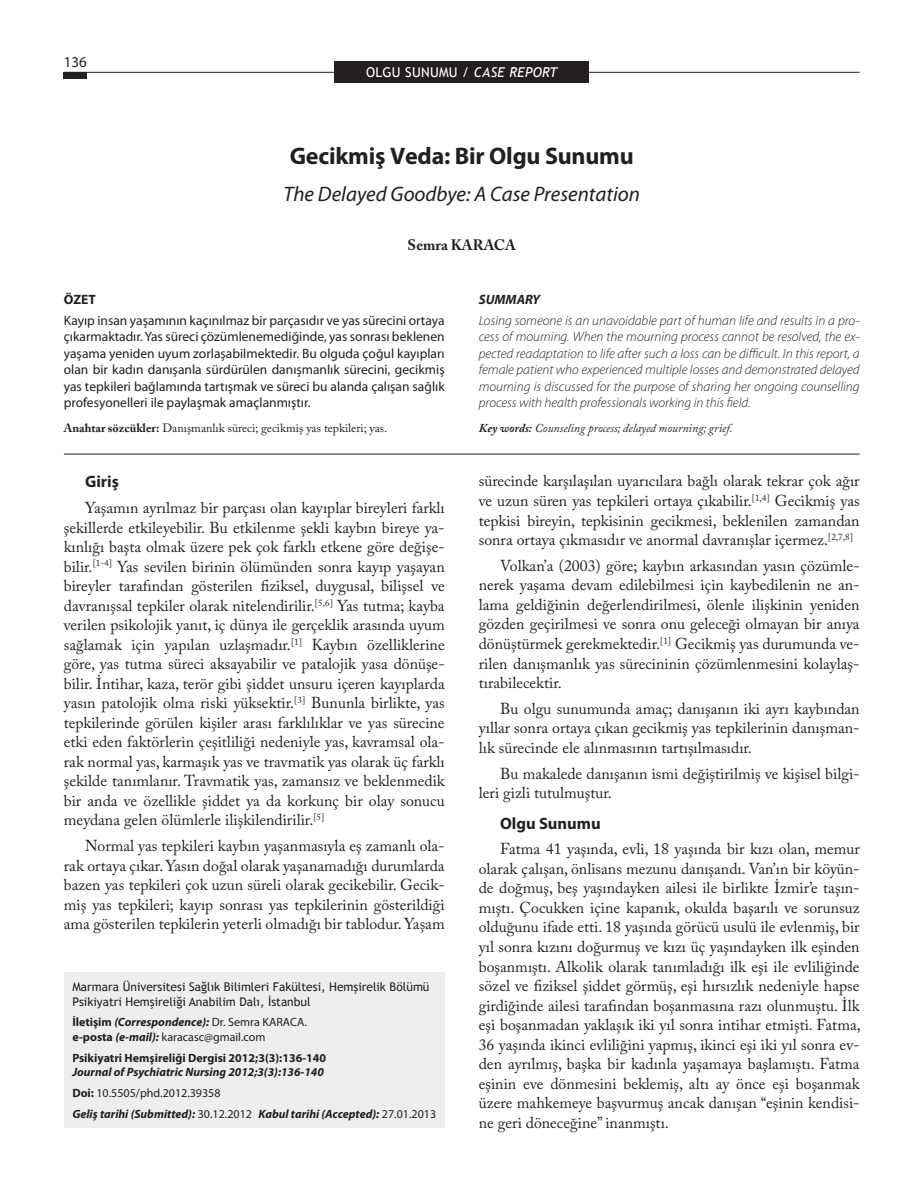
<style>
.page{position:relative;width:915px;height:1183px;background:#fff}
.page>*{position:absolute;margin:0;border:0;box-sizing:border-box;transform-origin:0 0}
.t1{font:700 24px "Myriad Pro";letter-spacing:-.01em;color:#231f20}
.t2{font:italic 21px "Myriad Pro";color:#231f20}
.t3{font:700 16.5px "Myriad Pro";color:#231f20}
.t4{font:15.75px/19.5px "Adobe Caslon Pro";color:#231f20;text-align:justify}
.t5{font:700 15px "Adobe Caslon Pro";color:#231f20}
.t6{font:15px "Myriad Pro";color:#231f20}
.t7{font:italic 300 13.5px/16.5px "Myriad Pro";color:#231f20;text-align:justify}
.t8{font:13.5px/16.5px "Myriad Pro";color:#231f20;text-align:justify}
.t9{font:13.5px "Trebuchet MS";letter-spacing:.02em;color:#fff}
.t10{font:italic 700 13.5px "Myriad Pro";color:#231f20}
.t11{font:700 13.5px "Myriad Pro";color:#231f20}
.t12{font:italic 700 12px/20.9px "Myriad Pro";color:#231f20}
.t13{font:12px/14.4px "Trebuchet MS";color:#231f20}
.t14{font:12px/14.4px "Myriad Pro";color:#231f20}
.t15{font:12px "Adobe Caslon Pro";color:#231f20}
.t16{font:italic 12px "Adobe Caslon Pro";color:#231f20}
.t17{font:700 12px "Myriad Pro";color:#231f20}
.s1{font-style:italic}
.s2{font-weight:700}
.s3{font-weight:700;font-style:italic}
.s4{font-style:normal}
.s5{font-weight:400;font-style:normal}
</style>
<div class="page">
<hr style="left:64px;top:72px;width:795px;height:1px;background:#231f20">
<div style="left:334px;top:61px;width:255px;height:22px;background:#231f20"></div>
<div style="left:64px;top:972px;width:380px;height:155px;background:#eeeeef"></div>
<div style="left:64px;top:72px;width:23px;height:7px;background:#231f20"></div>
<hr style="left:64px;top:453px;width:795px;height:1px;background:#231f20">
<p class="t6" style="left:64px;top:53px;width:25px">136</p>
<p class="t9" style="left:366px;top:64px;width:193px">OLGU SUNUMU / <span class="s1">CASE REPORT</span></p>
<h1 class="t1" style="left:289px;top:142px;width:345px">Gecikmiş Veda: Bir Olgu Sunumu</h1>
<h2 class="t2" style="left:283px;top:183px;width:358px">The Delayed Goodbye: A Case Presentation</h2>
<p class="t5" style="left:407px;top:236px;width:110px">Semra KARACA</p>
<p class="t11" style="left:64px;top:291px;width:34px">ÖZET</p>
<p class="t8" style="left:64px;top:312px;width:382px">Kayıp insan yaşamının kaçınılmaz bir parçasıdır ve yas sürecini ortaya çıkarmaktadır. Yas süreci çözümlenemediğinde, yas sonrası beklenen yaşama yeniden uyum zorlaşabilmektedir. Bu olguda çoğul kayıpları olan bir kadın danışanla sürdürülen danışmanlık sürecini, gecikmiş yas tepkileri bağlamında tartışmak ve süreci bu alanda çalışan sağlık profesyonelleri ile paylaşmak amaçlanmıştır.</p>
<p class="t15" style="left:64px;top:421px;width:325px"><span class="s2">Anahtar sözcükler:</span> Danışmanlık süreci; gecikmiş yas tepkileri; yas.</p>
<p class="t3" style="left:85px;top:472px;width:35px">Giriş</p>
<p class="t4" style="left:64px;top:498px;width:382px;text-indent:21px">Yaşamın ayrılmaz bir parçası olan kayıplar bireyleri farklı şekillerde etkileyebilir. Bu etkilenme şekli kaybın bireye ya&shy;kınlığı başta olmak üzere pek çok farklı etkene göre değişe&shy;bilir.<sup>[1-4]</sup> Yas sevilen birinin ölümünden sonra kayıp yaşayan bireyler tarafından gösterilen fiziksel, duygusal, bilişsel ve davranışsal tepkiler olarak nitelendirilir.<sup>[5,6]</sup> Yas tutma; kayba verilen psikolojik yanıt, iç dünya ile gerçeklik arasında uyum sağlamak için yapılan uzlaşmadır.<sup>[1]</sup> Kaybın özelliklerine göre, yas tutma süreci aksayabilir ve patalojik yasa dönüşe&shy;bilir. İntihar, kaza, terör gibi şiddet unsuru içeren kayıplarda yasın patolojik olma riski yüksektir.<sup>[3]</sup> Bununla birlikte, yas tepkilerinde görülen kişiler arası farklılıklar ve yas sürecine etki eden faktörlerin çeşitliliği nedeniyle yas, kavramsal ola&shy;rak normal yas, karmaşık yas ve travmatik yas olarak üç farklı şekilde tanımlanır. Travmatik yas, zamansız ve beklenmedik bir anda ve özellikle şiddet ya da korkunç bir olay sonucu meydana gelen ölümlerle ilişkilendirilir.<sup>[5]</sup></p>
<p class="t4" style="left:64px;top:835px;width:382px;text-indent:21px">Normal yas tepkileri kaybın yaşanmasıyla eş zamanlı ola&shy;rak ortaya çıkar. Yasın doğal olarak yaşanamadığı durumlarda bazen yas tepkileri çok uzun süreli olarak gecikebilir. Gecik&shy;miş yas tepkileri; kayıp sonrası yas tepkilerinin gösterildiği ama gösterilen tepkilerin yeterli olmadığı bir tablodur. Yaşam</p>
<p class="t13" style="left:72px;top:979px;width:358px">Marmara Üniversitesi Sağlık Bilimleri Fakültesi, Hemşirelik Bölümü<br>Psikiyatri Hemşireliği Anabilim Dalı, İstanbul</p>
<p class="t14" style="left:72px;top:1015px;width:236px"><span class="s2">İletişim</span> <span class="s3">(Correspondence):</span> Dr. Semra KARACA. <span class="s2">e-posta</span> <span class="s3">(e-mail):</span> karacasc@gmail.com</p>
<p class="t17" style="left:72px;top:1050px;width:255px">Psikiyatri Hemşireliği Dergisi 2012;3(3):136-140</p>
<p class="t12" style="left:72px;top:1061px;width:365px">Journal of Psychiatric Nursing 2012;3(3):136-140<br><span class="s4">Doi:</span> <span class="s5">10.5505/phd.2012.39358<br></span>Geliş tarihi (Submitted): <span class="s5">30.12.2012</span> Kabul tarihi (Accepted): <span class="s5">27.01.2013</span></p>
<p class="t10" style="left:478px;top:292px;width:63px">SUMMARY</p>
<p class="t7" style="left:478px;top:312px;width:382px">Losing someone is an unavoidable part of human life and results in a pro&shy;cess of mourning. When the mourning process cannot be resolved, the ex&shy;pected readaptation to life after such a loss can be difficult. In this report, a female patient who experienced multiple losses and demonstrated delayed mourning is discussed for the purpose of sharing her ongoing counselling process with health professionals working in this field.</p>
<p class="t16" style="left:478px;top:421px;width:255px"><span class="s2">Key words:</span> Counseling process; delayed mourning; grief.</p>
<p class="t4" style="left:478px;top:471px;width:382px">sürecinde karşılaşılan uyarıcılara bağlı olarak tekrar çok ağır ve uzun süren yas tepkileri ortaya çıkabilir.<sup>[1,4]</sup> Gecikmiş yas tepkisi bireyin, tepkisinin gecikmesi, beklenilen zamandan sonra ortaya çıkmasıdır ve anormal davranışlar içermez.<sup>[2,7,8]</sup></p>
<p class="t4" style="left:478px;top:555px;width:382px;text-indent:21px">Volkan’a (2003) göre; kaybın arkasından yasın çözümle&shy;nerek yaşama devam edilebilmesi için kaybedilenin ne an&shy;lama geldiğinin değerlendirilmesi, ölenle ilişkinin yeniden gözden geçirilmesi ve sonra onu geleceği olmayan bir anıya dönüştürmek gerekmektedir.<sup>[1]</sup> Gecikmiş yas durumunda ve&shy;rilen danışmanlık yas sürecininin çözümlenmesini kolaylaş&shy;tırabilecektir.</p>
<p class="t4" style="left:478px;top:698px;width:382px;text-indent:21px">Bu olgu sunumunda amaç; danışanın iki ayrı kaybından yıllar sonra ortaya çıkan gecikmiş yas tepkilerinin danışman&shy;lık sürecinde ele alınmasının tartışılmasıdır.</p>
<p class="t4" style="left:478px;top:763px;width:382px;text-indent:21px">Bu makalede danışanın ismi değiştirilmiş ve kişisel bilgi&shy;leri gizli tutulmuştur.</p>
<p class="t3" style="left:500px;top:813px;width:102px">Olgu Sunumu</p>
<p class="t4" style="left:478px;top:839px;width:383px;text-indent:21px">Fatma 41 yaşında, evli, 18 yaşında bir kızı olan, memur olarak çalışan, önlisans mezunu danışandı. Van’ın bir köyün&shy;de doğmuş, beş yaşındayken ailesi ile birlikte İzmir’e taşın&shy;mıştı. Çocukken içine kapanık, okulda başarılı ve sorunsuz olduğunu ifade etti. 18 yaşında görücü usulü ile evlenmiş, bir yıl sonra kızını doğurmuş ve kızı üç yaşındayken ilk eşinden boşanmıştı. Alkolik olarak tanımladığı ilk eşi ile evliliğinde sözel ve fiziksel şiddet görmüş, eşi hırsızlık nedeniyle hapse girdiğinde ailesi tarafından boşanmasına razı olunmuştu. İlk eşi boşanmadan yaklaşık iki yıl sonra intihar etmişti. Fatma, 36 yaşında ikinci evliliğini yapmış, ikinci eşi iki yıl sonra ev&shy;den ayrılmış, başka bir kadınla yaşamaya başlamıştı. Fatma eşinin eve dönmesini beklemiş, altı ay önce eşi boşanmak üzere mahkemeye başvurmuş ancak danışan “eşinin kendisi&shy;ne geri döneceğine” inanmıştı.</p>
</div>
